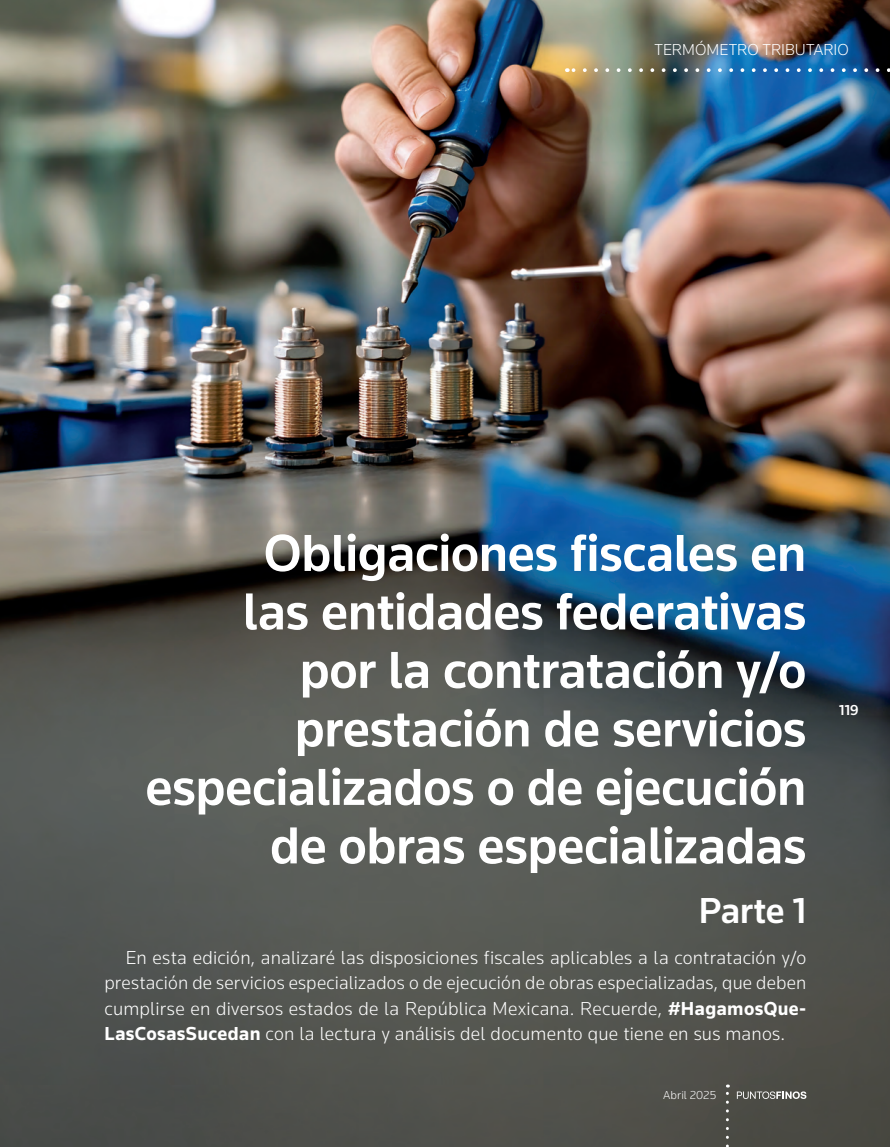
<style>
.page{position:relative;width:890px;height:1147px;background:#fff}
.page>*{position:absolute;margin:0;border:0;box-sizing:border-box;transform-origin:0 0}
.Titulo{font:500 54px/58.5px "Knowledge";letter-spacing:-.015em;color:#fff;text-align:right}
.a_titulo_sub{font:500 37.5px "Knowledge";letter-spacing:-.01em;color:#fff}
.a_sumario{font:300 19.5px/25.5px "Knowledge";letter-spacing:.01em;color:#fff;text-align:justify}
.Cabezal_seccion{font:300 16.5px "Knowledge";color:#fff}
.Nro_página{font:500 15px "Knowledge";color:#fff}
.Mes_y_año{font:300 12px "Knowledge";letter-spacing:.01em;color:#fff}
.s1{font-weight:700}
</style>
<div class="page">
<img style="left:0;top:0;width:890px;height:1147px">
<svg style="left:567px;top:68px;width:323px;height:4px"></svg>
<svg style="left:726px;top:1084px;width:3px;height:63px"></svg>
<svg style="left:736px;top:1091px;width:70px;height:8px"></svg>
<p class="Cabezal_seccion" style="left:654px;top:39px;width:196px">TERMÓMETRO TRIBUTARIO</p>
<p class="Titulo" style="left:145px;top:523px;width:662px">Obligaciones fiscales en<br>las entidades federativas<br>por la contratación y/o prestación de servicios especializados o de ejecución de obras especializadas</p>
<p class="a_titulo_sub" style="left:698px;top:887px;width:109px">Parte 1</p>
<p class="a_sumario" style="left:104px;top:944px;width:703px;text-indent:21px">En esta edición, analizaré las disposiciones fiscales aplicables a la contratación y/o prestación de servicios especializados o de ejecución de obras especializadas, que deben cumplirse en diversos estados de la República Mexicana. Recuerde, <span class="s1">#HagamosQue-LasCosasSucedan</span> con la lectura y análisis del documento que tiene en sus manos.</p>
<p class="Mes_y_año" style="left:663px;top:1087px;width:55px">Abril 2025</p>
<p class="Nro_página" style="left:839px;top:700px;width:21px">119</p>
</div>
